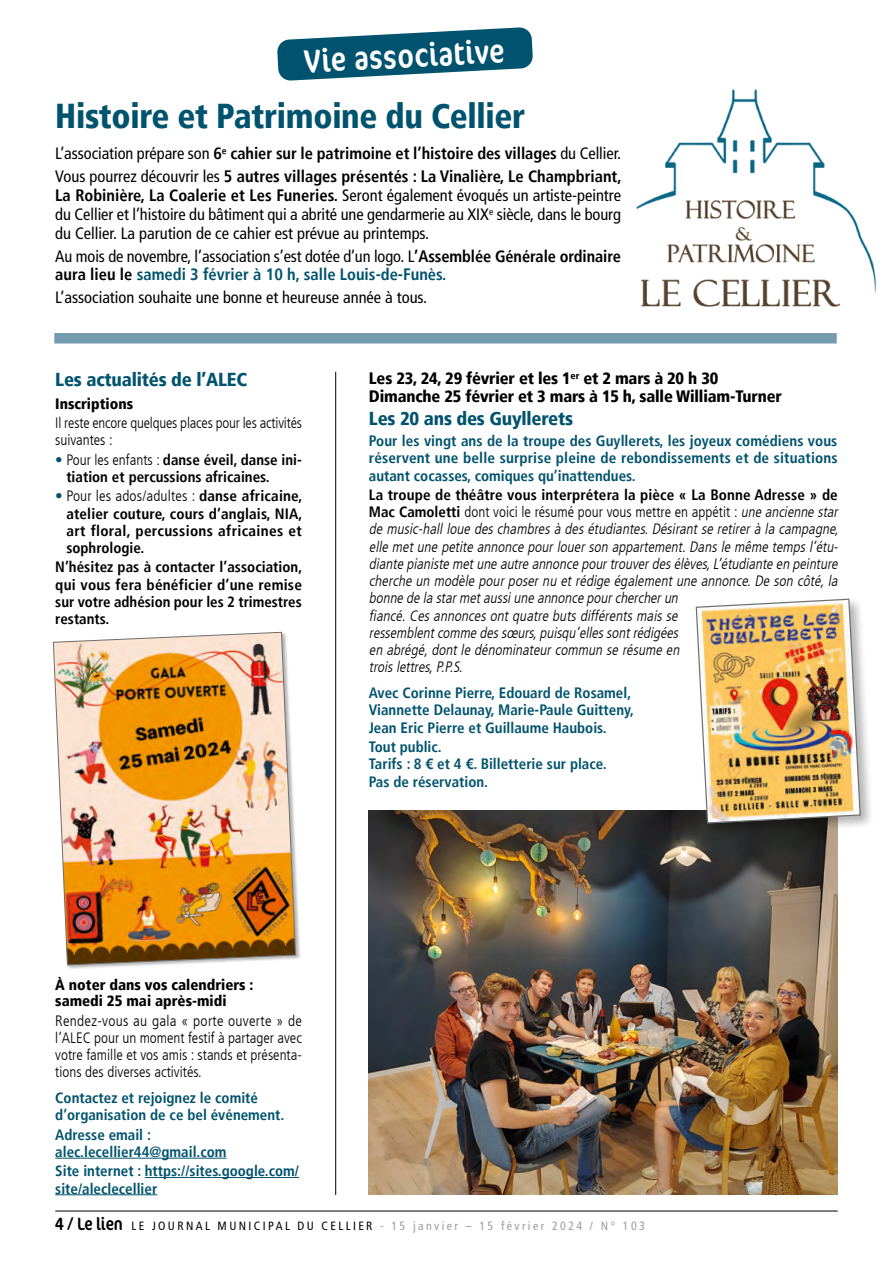
<style>
.page{position:relative;width:893px;height:1263px;background:#fff}
.page>*{position:absolute;margin:0;border:0;box-sizing:border-box;transform-origin:0 0}
.t1{font:900 condensed 34.5px "Frutiger LT";letter-spacing:-.01em;color:#00536e}
.t2{font:condensed 33px "Cocon Pro";color:#fff}
.t3{font:900 condensed 18.75px "Frutiger LT";letter-spacing:-.01em;color:#00536e}
.t4{font:condensed 16.5px/18.8px "Frutiger LT";color:#000;text-align:justify}
.t5{font:700 condensed 16.5px/23px "Frutiger LT";color:#000}
.t6{font:900 condensed 16.5px/18px "Frutiger LT";letter-spacing:-.01em;color:#000}
.t7{font:italic 300 condensed 15px/17.2px "Frutiger LT";color:#000}
.t8{font:700 condensed 15px/17.2px "Frutiger LT";color:#00536e}
.t9{font:700 condensed 15px/17.2px "Frutiger LT";color:#000;text-align:justify}
.t10{font:300 condensed 15px/17.2px "Frutiger LT";color:#000;text-align:justify}
.t11{font:900 condensed 15px/16.5px "Frutiger LT";color:#000}
.t12{font:condensed 12px "Frutiger LT";letter-spacing:.2em;color:#9c9c9d}
.s1{font-weight:400}
.s2{font-weight:700}
.s3{font-weight:700;color:#00536e}
.s4{font-weight:300;color:#00536e}
.s5{font-weight:300}
.s6{font-weight:700;font-style:normal}
.s7{font-style:normal}
.s8{font-family:"Cocon Pro";font-size:18px;color:#000}
.s9{color:#000}
</style>
<div class="page">
<hr style="left:55px;top:1211px;width:783px;height:1px;background:#000">
<svg style="left:277px;top:27px;width:256px;height:54px"></svg>
<img style="left:636px;top:89px;width:241px;height:218px">
<hr style="left:55px;top:1158px;width:172px;height:1px;background:#00536e">
<hr style="left:145px;top:1177px;width:154px;height:1px;background:#00536e">
<hr style="left:55px;top:1194px;width:102px;height:1px;background:#00536e">
<div style="left:54px;top:333px;width:783px;height:10px;background:#749cb0"></div>
<div style="left:53px;top:632px;width:248px;height:338px;background:#000;opacity:.3"></div>
<img style="left:53px;top:632px;width:243px;height:333px">
<hr style="left:335px;top:372px;width:1px;height:823px;background:#000">
<img style="left:369px;top:810px;width:469px;height:385px">
<div style="left:694px;top:597px;width:180px;height:240px;background:#000;opacity:.3"></div>
<img style="left:695px;top:598px;width:166px;height:226px">
<h2 class="t2" style="left:303px;top:39px;width:202px;rotate:-3deg">Vie associative</h2>
<h1 class="t1" style="left:55px;top:95px;width:471px">Histoire et Patrimoine du Cellier</h1>
<p class="t5" style="left:55px;top:142px;width:568px"><span class="s1">L’association prépare son</span> 6<sup>e</sup> cahier sur le patrimoine et l’histoire des villages <span class="s1">du Cellier.<br>Vous pourrez découvrir les</span> 5 autres villages présentés : La Vinalière, Le Champbriant,</p>
<p class="t4" style="left:55px;top:186px;width:567px"><span class="s2">La Robinière, La Coalerie et Les Funeries.</span> Seront également évoqués un artiste-peintre du Cellier et l’histoire du bâtiment qui a abrité une gendarmerie au XIX<sup>e</sup> siècle, dans le bourg du Cellier. La parution de ce cahier est prévue au printemps.</p>
<p class="t4" style="left:55px;top:247px;width:567px">Au mois de novembre, l’association s’est dotée d’un logo. L<span class="s2">’Assemblée Générale ordinaire aura lieu le</span> <span class="s3">samedi 3 février à 10 h, salle Louis-de-Funès.</span></p>
<p class="t4" style="left:55px;top:288px;width:373px">L’association souhaite une bonne et heureuse année à tous.</p>
<p class="t3" style="left:55px;top:368px;width:193px">Les actualités de l’ALEC</p>
<p class="t11" style="left:55px;top:395px;width:79px">Inscriptions</p>
<p class="t10" style="left:55px;top:414px;width:248px">Il reste encore quelques places pour les activités suivantes :</p>
<p class="t9" style="left:66px;top:451px;width:237px;text-indent:-11px"><span class="s4">•</span> <span class="s5">Pour les enfants :</span> danse éveil, danse ini&shy;tiation et percussions africaines.</p>
<p class="t9" style="left:66px;top:487px;width:238px;text-indent:-11px"><span class="s4">•</span> <span class="s5">Pour les ados/adultes :</span> danse africaine, atelier couture, cours d’anglais, NIA, art floral, percussions africaines et sophrologie.</p>
<p class="t9" style="left:55px;top:559px;width:248px">N’hésitez pas à contacter l’association, qui vous fera bénéficier d’une remise sur votre adhésion pour les 2 trimestres restants.</p>
<p class="t6" style="left:369px;top:369px;width:415px">Les 23, 24, 29 février et les 1<sup>er</sup> et 2 mars à 20 h 30<br>Dimanche 25 février et 3 mars à 15 h, salle William-Turner</p>
<p class="t3" style="left:369px;top:407px;width:206px">Les 20 ans des Guyllerets</p>
<p class="t8" style="left:369px;top:432px;width:470px;text-align:justify">Pour les vingt ans de la troupe des Guyllerets, les joyeux comédiens vous réservent une belle surprise pleine de rebondissements et de situations autant cocasses, comiques qu’inattendues.</p>
<p class="t7" style="left:369px;top:486px;width:474px"><span class="s6">La troupe de théâtre vous interprétera la pièce « La Bonne Adresse » de Mac Camoletti</span> <span class="s7">dont voici le résumé pour vous mettre en appétit :</span> une ancienne star de music-hall loue des chambres à des étudiantes.Désirant se retirer à la campagne, elle met une petite annonce pour louer son appartement.Dans le même temps l’étu&shy;diante pianiste metune autre annonce pourtrouverdesélèves,L’étudiante en peinture cherche un modèle pour poser nu et rédige également une annonce.De son côté,la bonne de la starmetaussiune annonce pourchercherun<br>fiancé.Ces annonces ont quatre buts différents mais se<br>ressemblentcomme dessœurs,puisqu’ellessontrédigées<br>en abrégé,dont le dénominateur commun se résume en<br>troislettres,P.P.S.</p>
<p class="t8" style="left:369px;top:684px;width:267px">Avec Corinne Pierre, Edouard de Rosamel,<br>Viannette Delaunay, Marie-Paule Guitteny,<br>Jean Eric Pierre et Guillaume Haubois.</p>
<p class="t8" style="left:369px;top:738px;width:239px">Tout public.<br>Tarifs : 8 € et 4 €. Billetterie sur place.<br>Pas de réservation.</p>
<p class="t11" style="left:55px;top:976px;width:199px">À noter dans vos calendriers : samedi 25 mai après-midi</p>
<p class="t10" style="left:55px;top:1012px;width:248px">Rendez-vous au gala « porte ouverte » de l’ALEC pour un moment festif à partager avec votre famille et vos amis : stands et présenta&shy;tions des diverses activités.</p>
<p class="t8" style="left:55px;top:1089px;width:231px">Contactez et rejoignez le comité d’organisation de ce bel événement.</p>
<p class="t8" style="left:55px;top:1126px;width:173px">Adresse email : alec.lecellier44@gmail.com</p>
<p class="t8" style="left:55px;top:1162px;width:245px">Site internet : https://sites.google.com/ site/aleclecellier</p>
<p class="t12" style="left:55px;top:1219px;width:591px"><span class="s8">4 / Le lien</span> <span class="s9">LE JOURNAL MUNICIPAL DU CELLIER</span> - 15 janvier – 15 février 2024 / N° 103</p>
</div>
